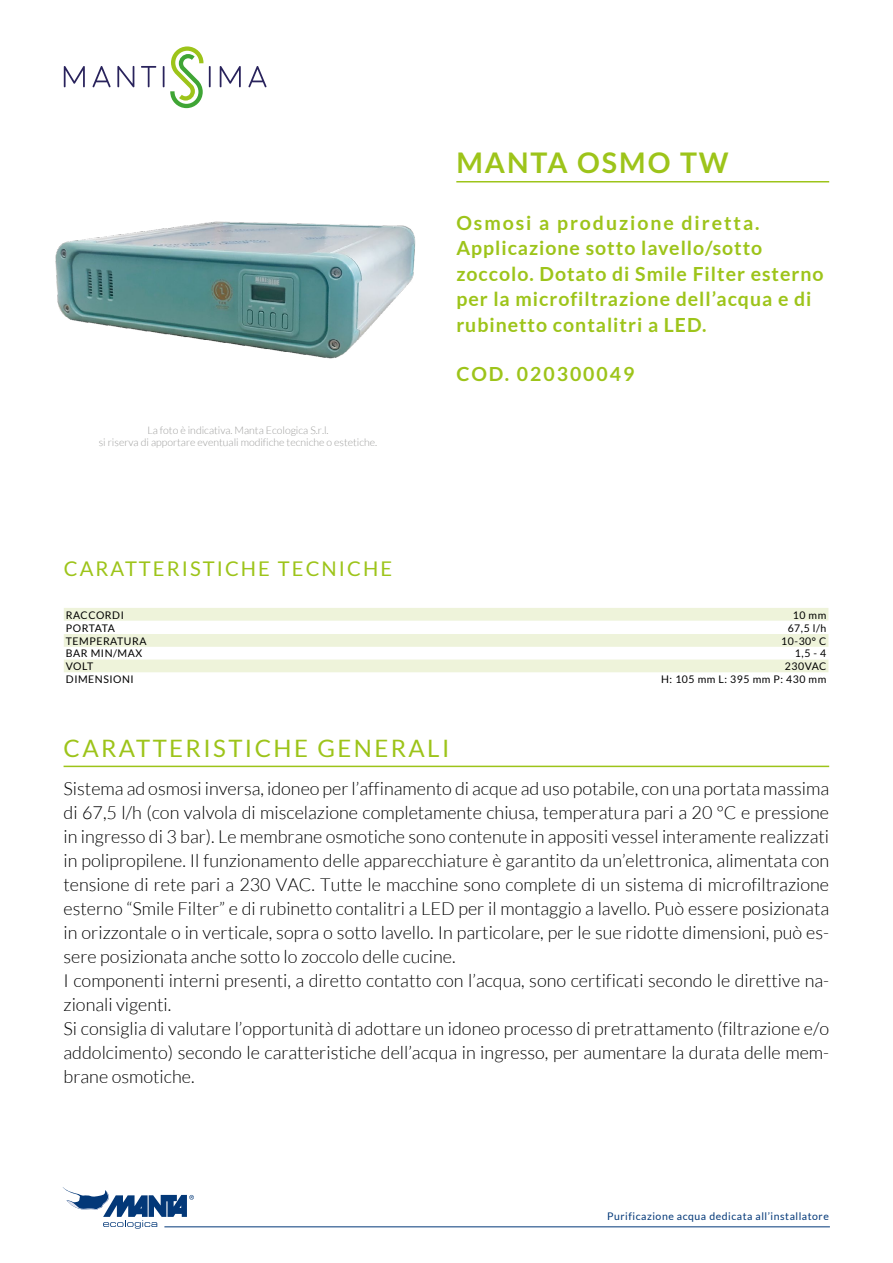
<style>
.page{position:relative;width:893px;height:1263px;background:#fff}
.page>*{position:absolute;margin:0;border:0;box-sizing:border-box;transform-origin:0 0}
.t1{font:700 28.5px "Lato";letter-spacing:.07em;color:#9dc41a}
.t2{font:24px "Lato";letter-spacing:.1em;color:#9dc41a}
.t3{font:20.25px "Lato";letter-spacing:.1em;color:#9dc41a}
.t4{font:700 19.5px/25.5px "Lato";letter-spacing:.05em;color:#9dc41a}
.t5{font:700 19.5px "Lato";letter-spacing:.1em;color:#9dc41a}
.t6{font:300 18px/24px "Lato";color:#000}
.t7{font:300 10.5px/12.6px "Lato";color:#9d9d9c;text-align:center}
.t8{font:10.5px "Lato";letter-spacing:.05em;color:#000}
.t9{font:10.5px "Lato";letter-spacing:.05em;color:#033878}
.t10{font:10.5px "Lato";letter-spacing:.005em;color:#000}
</style>
<div class="page">
<svg style="left:64px;top:66px;width:21px;height:21px"></svg>
<svg style="left:93px;top:66px;width:18px;height:21px"></svg>
<svg style="left:117px;top:66px;width:17px;height:21px"></svg>
<svg style="left:141px;top:66px;width:15px;height:21px"></svg>
<svg style="left:163px;top:46px;width:40px;height:62px"></svg>
<svg style="left:209px;top:66px;width:2px;height:21px"></svg>
<svg style="left:220px;top:66px;width:21px;height:21px"></svg>
<svg style="left:248px;top:66px;width:18px;height:21px"></svg>
<svg style="left:63px;top:1187px;width:131px;height:41px"></svg>
<hr style="left:164px;top:1226px;width:666px;height:1px;background:#033878">
<hr style="left:456px;top:181px;width:373px;height:1px;background:#9dc41a">
<hr style="left:64px;top:766px;width:765px;height:1px;background:#9dc41a">
<svg style="left:64px;top:608px;width:764px;height:64px;fill:#eef3da"></svg>
<img style="left:55px;top:221px;width:361px;height:138px">
<h1 class="t1" style="left:456px;top:146px;width:274px">MANTA OSMO TW</h1>
<p class="t7" style="left:99px;top:424px;width:280px">La foto è indicativa. Manta Ecologica S.r.l.<br>si riserva di apportare eventuali modifiche tecniche o estetiche.</p>
<p class="t3" style="left:64px;top:557px;width:330px">CARATTERISTICHE TECNICHE</p>
<p class="t4" style="left:456px;top:209px;width:369px">Osmosi a produzione diretta.<br>Applicazione sotto lavello/sotto zoccolo. Dotato di Smile Filter esterno per la microfiltrazione dell’acqua e di rubinetto contalitri a LED.</p>
<p class="t5" style="left:456px;top:363px;width:180px">COD. 020300049</p>
<p class="t8" style="left:66px;top:609px;width:60px">RACCORDI</p>
<p class="t8" style="left:793px;top:609px;width:35px">10 mm</p>
<p class="t10" style="left:66px;top:622px;width:51px">PORTATA</p>
<p class="t8" style="left:788px;top:622px;width:40px">67,5 l/h</p>
<p class="t8" style="left:66px;top:635px;width:82px">TEMPERATURA</p>
<p class="t8" style="left:781px;top:635px;width:47px">10-30° C</p>
<p class="t8" style="left:66px;top:648px;width:78px">BAR MIN/MAX</p>
<p class="t8" style="left:795px;top:648px;width:33px">1,5 - 4</p>
<p class="t8" style="left:66px;top:660px;width:29px">VOLT</p>
<p class="t8" style="left:785px;top:660px;width:43px">230VAC</p>
<p class="t8" style="left:66px;top:673px;width:69px">DIMENSIONI</p>
<p class="t8" style="left:661px;top:673px;width:167px">H: 105 mm L: 395 mm P: 430 mm</p>
<h2 class="t2" style="left:64px;top:735px;width:387px">CARATTERISTICHE GENERALI</h2>
<p class="t6" style="left:64px;top:776px;width:767px">Sistema ad osmosi inversa, idoneo per l’affinamento di acque ad uso potabile, con una portata massima di 67,5 l/h (con valvola di miscelazione completamente chiusa, temperatura pari a 20 °C e pressione in ingresso di 3 bar). Le membrane osmotiche sono contenute in appositi vessel interamente realizzati in polipropilene. Il funzionamento delle apparecchiature è garantito da un’elettronica, alimentata con tensione di rete pari a 230 VAC. Tutte le macchine sono complete di un sistema di microfiltrazione esterno “Smile Filter” e di rubinetto contalitri a LED per il montaggio a lavello. Può essere posizionata in orizzontale o in verticale, sopra o sotto lavello. In particolare, per le sue ridotte dimensioni, può es&shy;sere posizionata anche sotto lo zoccolo delle cucine.<br>I componenti interni presenti, a diretto contatto con l’acqua, sono certificati secondo le direttive na&shy;zionali vigenti.<br>Si consiglia di valutare l’opportunità di adottare un idoneo processo di pretrattamento (filtrazione e/o addolcimento) secondo le caratteristiche dell’acqua in ingresso, per aumentare la durata delle mem&shy;brane osmotiche.</p>
<p class="t9" style="left:607px;top:1211px;width:223px">Purificazione acqua dedicata all’installatore</p>
</div>
